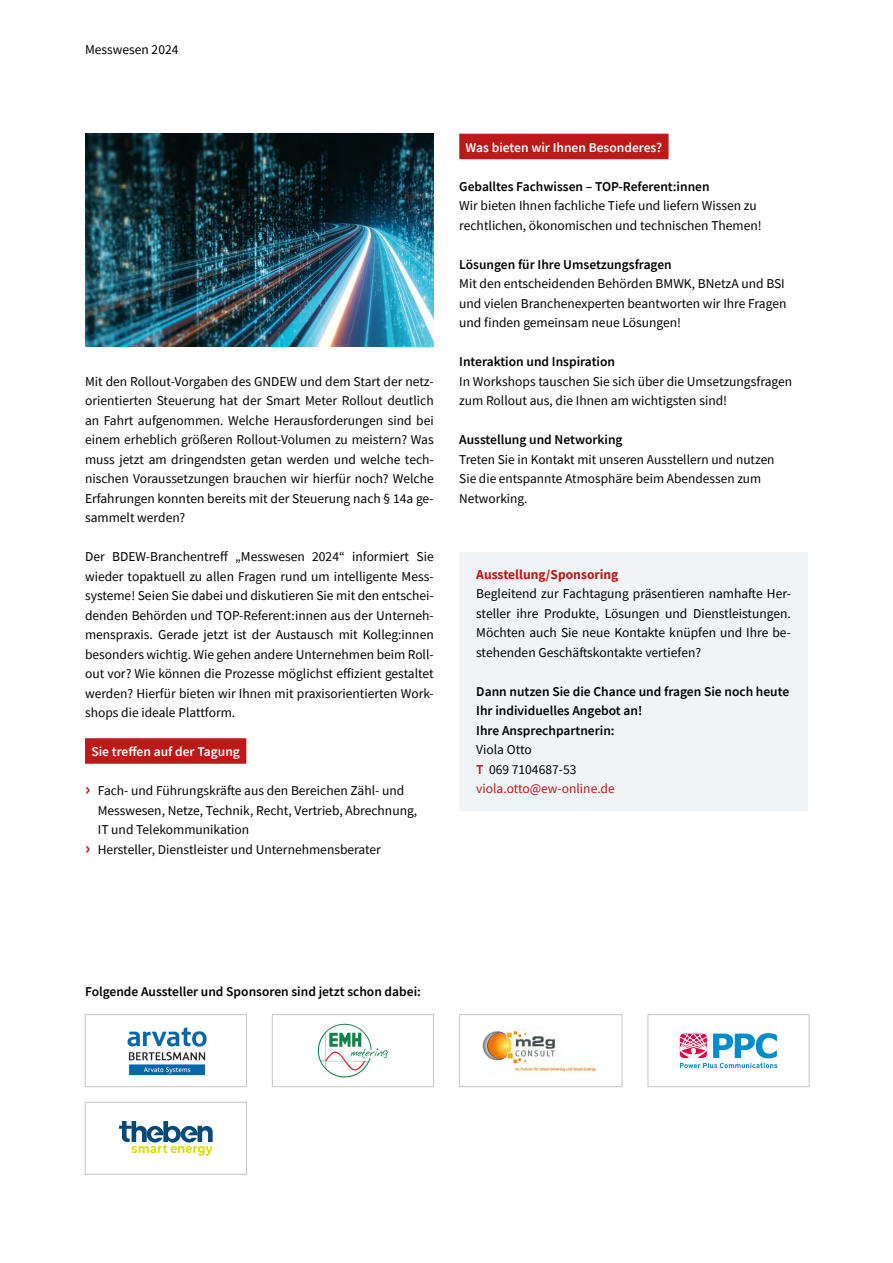
<style>
.page{position:relative;width:893px;height:1263px;background:#fff}
.page>*{position:absolute;margin:0;border:0;box-sizing:border-box;transform-origin:0 0}
.Copy_Blocksatz_9_13{font:13.5px/19.5px "Source Sans Pro";color:#000;text-align:justify}
.PG_9_13{font:13.5px/19.5px "Source Sans Pro";color:#000}
.PG_9_13-2{font:600 13.5px/19.5px "Source Sans Pro";color:#000}
.Rote_ZHEAD{font:600 13.5px "Source Sans Pro";color:#fff}
.Copy_Programm_9_13{font:600 13.5px "Source Sans Pro";color:#000}
.PG_9_13-3{font:13.5px "Source Sans Pro";color:#be1919}
.PG_9_13-4{font:700 13.5px "Source Sans Pro";color:#be1919}
.s1{font-weight:700;font-size:18px;color:#be1919}
.s2{font-weight:600;color:#be1919}
</style>
<div class="page">
<div style="left:85px;top:738px;width:161px;height:26px;background:#be1919"></div>
<div style="left:459px;top:134px;width:210px;height:25px;background:#be1919"></div>
<div style="left:459px;top:552px;width:349px;height:258px;background:#f0f4f6"></div>
<img style="left:127px;top:1027px;width:80px;height:49px">
<div style="left:85px;top:1014px;width:162px;height:73px;border:1px solid #c6c6c6"></div>
<svg style="left:318px;top:1024px;width:70px;height:53px"></svg>
<div style="left:272px;top:1014px;width:162px;height:73px;border:1px solid #c6c6c6"></div>
<svg style="left:119px;top:1121px;width:94px;height:34px"></svg>
<div style="left:85px;top:1102px;width:162px;height:72px;border:1px solid #c6c6c6"></div>
<svg style="left:680px;top:1033px;width:97px;height:35px"></svg>
<div style="left:648px;top:1014px;width:161px;height:73px;border:1px solid #c6c6c6"></div>
<img style="left:482px;top:1027px;width:115px;height:47px">
<div style="left:459px;top:1014px;width:163px;height:73px;border:1px solid #c6c6c6"></div>
<img style="left:85px;top:134px;width:349px;height:213px">
<p class="Copy_Blocksatz_9_13" style="left:85px;top:40px;width:95px">Messwesen 2024</p>
<p class="Copy_Blocksatz_9_13" style="left:85px;top:371px;width:350px">Mit den Rollout-Vorgaben des GNDEW und dem Start der netz&shy;orientierten Steuerung hat der Smart Meter Rollout deutlich an Fahrt aufgenommen. Welche Herausforderungen sind bei einem erheblich größeren Rollout-Volumen zu meistern? Was muss jetzt am dringendsten getan werden und welche tech&shy;nischen Voraussetzungen brauchen wir hierfür noch? Welche Erfahrungen konnten bereits mit der Steuerung nach § 14a ge&shy;sammelt werden?</p>
<p class="Copy_Blocksatz_9_13" style="left:85px;top:547px;width:350px">Der BDEW-Branchentreff „Messwesen 2024“ informiert Sie wieder topaktuell zu allen Fragen rund um intelligente Mess&shy;systeme! Seien Sie dabei und diskutieren Sie mit den entschei&shy;denden Behörden und TOP-Referent:innen aus der Unterneh&shy;menspraxis. Gerade jetzt ist der Austausch mit Kolleg:innen besonders wichtig. Wie gehen andere Unternehmen beim Roll&shy;out vor? Wie können die Prozesse möglichst effizient gestaltet werden? Hierfür bieten wir Ihnen mit praxisorientierten Work&shy;shops die ideale Plattform.</p>
<p class="Rote_ZHEAD" style="left:91px;top:743px;width:150px">Sie treffen auf der Tagung</p>
<p class="Copy_Blocksatz_9_13" style="left:98px;top:781px;width:321px;text-align:left;text-indent:-13px"><span class="s1">›</span> Fach- und Führungskräfte aus den Bereichen Zähl- und<br>Messwesen, Netze, Technik, Recht, Vertrieb, Abrechnung,<br>IT und Telekommunikation</p>
<p class="Copy_Blocksatz_9_13" style="left:85px;top:839px;width:297px"><span class="s1">›</span> Hersteller, Dienstleister und Unternehmensberater</p>
<p class="Rote_ZHEAD" style="left:466px;top:138px;width:198px">Was bieten wir Ihnen Besonderes?</p>
<p class="PG_9_13-2" style="left:459px;top:176px;width:252px">Geballtes Fachwissen – TOP-Referent:innen</p>
<p class="PG_9_13" style="left:459px;top:196px;width:304px">Wir bieten Ihnen fachliche Tiefe und liefern Wissen zu rechtlichen, ökonomischen und technischen Themen!</p>
<p class="PG_9_13-2" style="left:459px;top:254px;width:214px">Lösungen für Ihre Umsetzungsfragen</p>
<p class="PG_9_13" style="left:459px;top:274px;width:329px">Mit den entscheidenden Behörden BMWK, BNetzA und BSI und vielen Branchenexperten beantworten wir Ihre Fragen und finden gemeinsam neue Lösungen!</p>
<p class="PG_9_13-2" style="left:459px;top:352px;width:157px">Interaktion und Inspiration</p>
<p class="PG_9_13" style="left:459px;top:371px;width:334px">In Workshops tauschen Sie sich über die Umsetzungsfragen zum Rollout aus, die Ihnen am wichtigsten sind!</p>
<p class="PG_9_13-2" style="left:459px;top:430px;width:165px">Ausstellung und Networking</p>
<p class="PG_9_13" style="left:459px;top:449px;width:317px">Treten Sie in Kontakt mit unseren Ausstellern und nutzen<br>Sie die entspannte Atmosphäre beim Abendessen zum<br>Networking.</p>
<p class="PG_9_13-4" style="left:476px;top:565px;width:144px">Ausstellung/Sponsoring</p>
<p class="PG_9_13" style="left:476px;top:584px;width:316px;text-align:justify">Begleitend zur Fachtagung präsentieren namhafte Her&shy;steller ihre Produkte, Lösungen und Dienstleistungen.<br>Möchten auch Sie neue Kontakte knüpfen und Ihre be&shy;stehenden Geschäftskontakte vertiefen?</p>
<p class="PG_9_13-2" style="left:476px;top:681px;width:315px">Dann nutzen Sie die Chance und fragen Sie noch heute<br>Ihr individuelles Angebot an!</p>
<p class="PG_9_13-2" style="left:476px;top:720px;width:140px">Ihre Ansprechpartnerin:</p>
<p class="PG_9_13" style="left:476px;top:740px;width:57px">Viola Otto</p>
<p class="PG_9_13" style="left:476px;top:760px;width:102px"><span class="s2">T</span> 069 7104687-53</p>
<p class="PG_9_13-3" style="left:476px;top:780px;width:140px">viola.otto@ew-online.de</p>
<p class="Copy_Programm_9_13" style="left:85px;top:982px;width:337px">Folgende Aussteller und Sponsoren sind jetzt schon dabei:</p>
</div>
